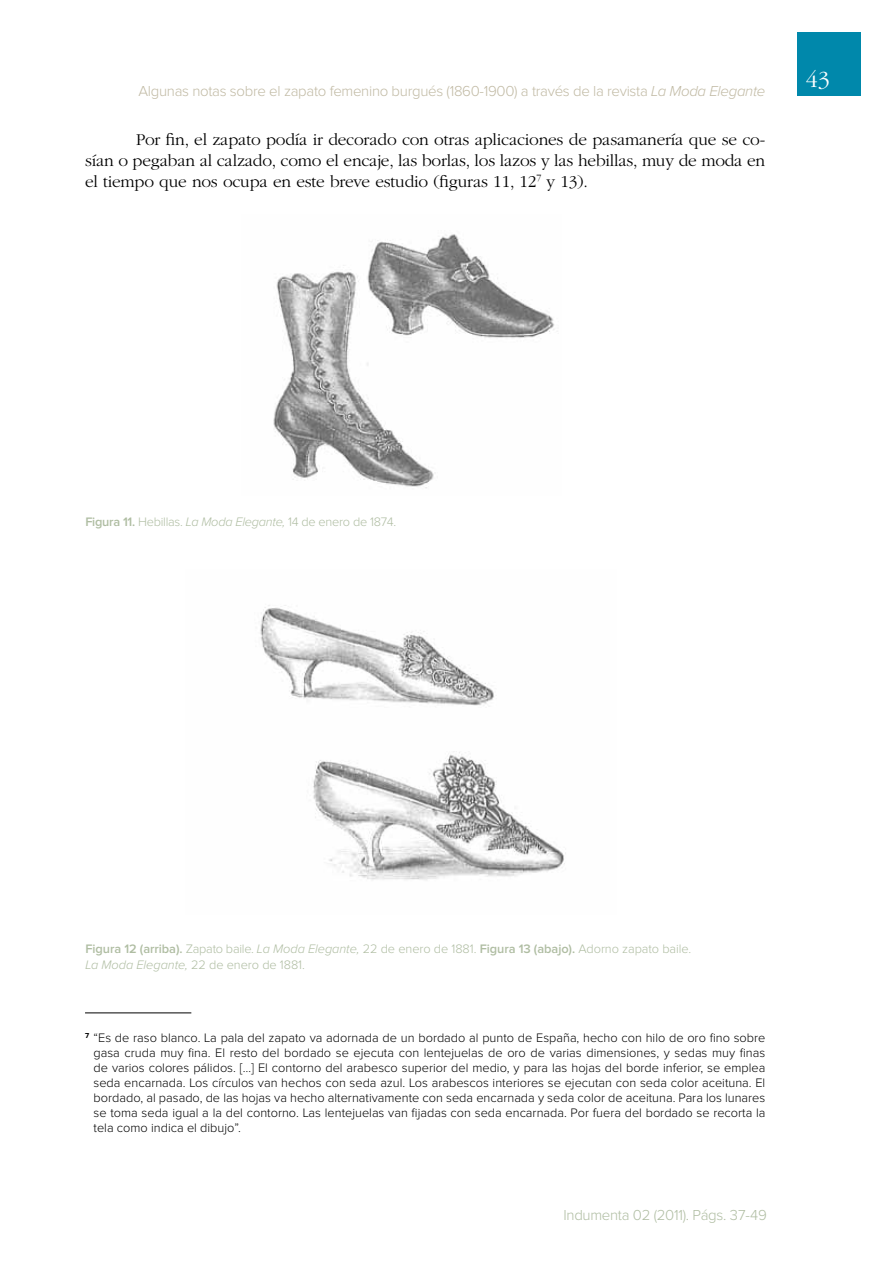
<style>
.page{position:relative;width:893px;height:1263px;background:#fff}
.page>*{position:absolute;margin:0;border:0;box-sizing:border-box;transform-origin:0 0}
.t1{font:300 24px "ITC Garamond Std";color:#fff}
.t2{font:300 17.25px/21px "ITC Garamond Std";letter-spacing:-.01em;color:#000;text-align:justify}
.t3{font:300 15px "Proxima Nova";letter-spacing:-.02em;color:#c1baa4}
.t4{font:300 15px "Proxima Nova";letter-spacing:-.02em;color:#afbda2}
.t5{font:300 12.75px/15px "Proxima Nova";color:#000;text-align:justify}
.t6{font:300 12.75px/15.8px "Proxima Nova";letter-spacing:-.005em;color:#afbda2}
.t7{font:700 7.5px "Proxima Nova";color:#000}
.s1{font-style:italic}
.s2{font-weight:600}
</style>
<div class="page">
<div style="left:797px;top:32px;width:64px;height:64px;background:#0088ab"></div>
<img style="left:273px;top:234px;width:285px;height:254px">
<img style="left:260px;top:605px;width:306px;height:275px">
<hr style="left:85px;top:1012px;width:106px;height:1px;background:#000">
<p class="t3" style="left:139px;top:84px;width:628px">Algunas notas sobre el zapato femenino burgués (1860-1900) a través de la revista <span class="s1">La Moda Elegante</span></p>
<p class="t2" style="left:85px;top:129px;width:682px;text-indent:51px">Por fin, el zapato podía ir decorado con otras aplicaciones de pasamanería que se co&shy;sían o pegaban al calzado, como el encaje, las borlas, los lazos y las hebillas, muy de moda en el tiempo que nos ocupa en este breve estudio (figuras 11, 12<sup>7</sup> y 13).</p>
<h1 class="t1" style="left:806px;top:66px;width:25px">43</h1>
<p class="t6" style="left:85px;top:514px;width:312px"><span class="s2">Figura 11.</span> Hebillas. <span class="s1">La Moda Elegante,</span> 14 de enero de 1874.</p>
<p class="t6" style="left:85px;top:941px;width:607px"><span class="s2">Figura 12 (arriba).</span> Zapato baile. <span class="s1">La Moda Elegante,</span> 22 de enero de 1881. <span class="s2">Figura 13 (abajo).</span> Adorno zapato baile.<br><span class="s1">La Moda Elegante,</span> 22 de enero de 1881.</p>
<p class="t7" style="left:85px;top:1032px;width:6px">7</p>
<p class="t5" style="left:94px;top:1030px;width:673px">“Es de raso blanco. La pala del zapato va adornada de un bordado al punto de España, hecho con hilo de oro fino sobre gasa cruda muy fina. El resto del bordado se ejecuta con lentejuelas de oro de varias dimensiones, y sedas muy finas de varios colores pálidos. […] El contorno del arabesco superior del medio, y para las hojas del borde inferior, se emplea seda encarnada. Los círculos van hechos con seda azul. Los arabescos interiores se ejecutan con seda color aceituna. El bordado, al pasado, de las hojas va hecho alternativamente con seda encarnada y seda color de aceituna. Para los lunares se toma seda igual a la del contorno. Las lentejuelas van fijadas con seda encarnada. Por fuera del bordado se recorta la tela como indica el dibujo”.</p>
<p class="t4" style="left:563px;top:1208px;width:205px">Indumenta 02 (2011). Págs. 37-49</p>
</div>
